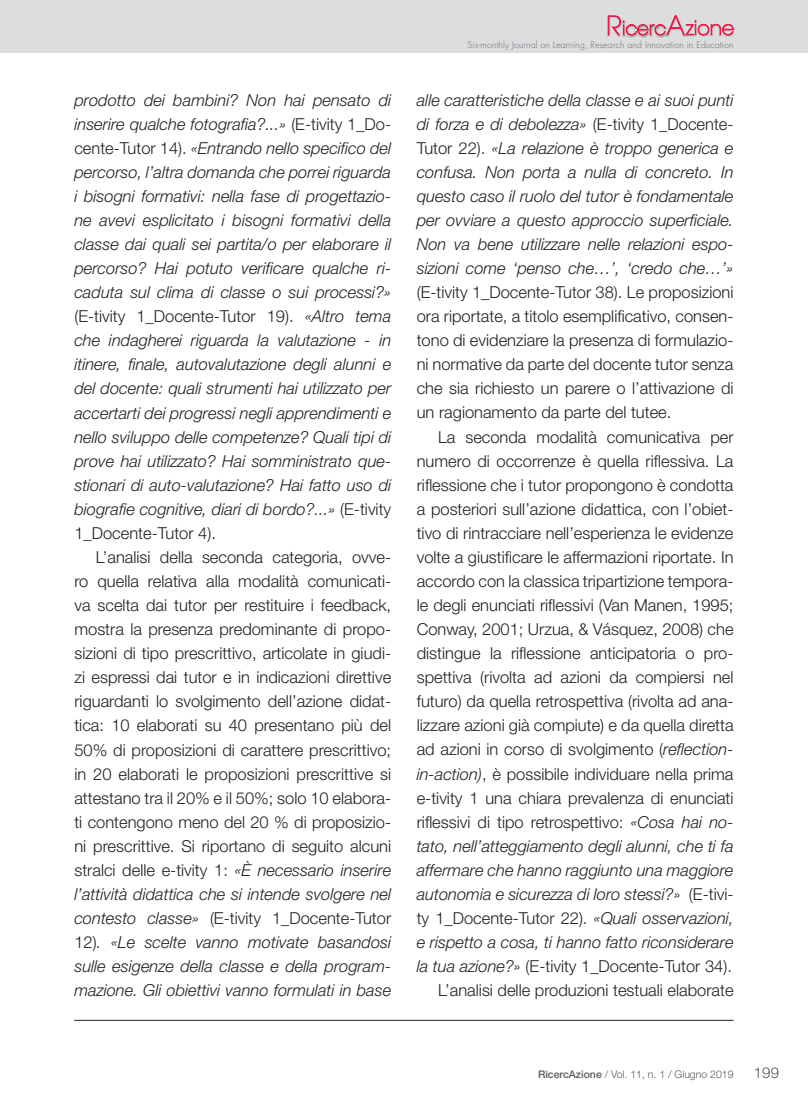
<style>
.page{position:relative;width:808px;height:1106px;background:#fff}
.page>*{position:absolute;margin:0;border:0;box-sizing:border-box;transform-origin:0 0}
.t1{font:300 16.5px/24px "Helvetica Neue LT";color:#231f20;text-align:justify}
.t2{font:italic 300 16.5px/24px "Helvetica Neue LT";color:#231f20;text-align:justify}
.t3{font:300 15px "Helvetica Neue CE";color:#57585a}
.t4{font:300 10.5px "Helvetica Neue CE";color:#57585a}
.t5{font:300 9px "Futura";letter-spacing:.01em;color:#6c6d70}
.s1{font-style:normal}
.s2{font-style:italic}
.s3{font-weight:500}
</style>
<div class="page">
<div style="left:0;top:0;width:808px;height:53px;background:#dcdddf"></div>
<hr style="left:74px;top:1020px;width:659px;height:1px;background:#231f20">
<div style="left:606px;top:15px;width:18px;height:23px;background:#231f20;opacity:.3"></div>
<div style="left:620px;top:18px;width:47px;height:18px;background:#cec9cd"></div>
<div style="left:621px;top:19px;width:47px;height:19px;background:#231f20;opacity:.5"></div>
<div style="left:664px;top:13px;width:20px;height:24px;background:#fff;opacity:.3"></div>
<div style="left:665px;top:14px;width:22px;height:24px;background:#231f20;opacity:.3"></div>
<div style="left:683px;top:17px;width:52px;height:19px;background:#fff;opacity:.3"></div>
<div style="left:684px;top:19px;width:52px;height:19px;background:#231f20;opacity:.3"></div>
<svg style="left:608px;top:15px;width:126px;height:20px"></svg>
<p class="t2" style="left:74px;top:88px;width:318px">prodotto dei bambini? Non hai pensato di inserire qualche fotografia?...» <span class="s1">(E-tivity 1_Do&shy;cente-Tutor 14).</span> «Entrando nello specifico del percorso, l’altra domanda che porrei riguarda i bisogni formativi: nella fase di progettazio&shy;ne avevi esplicitato i bisogni formativi della classe dai quali sei partita/o per elaborare il percorso? Hai potuto verificare qualche ri&shy;caduta sul clima di classe o sui processi?» <span class="s1">(E-tivity 1_Docente-Tutor 19).</span> «Altro tema che indagherei riguarda la valutazione - in itinere, finale, autovalutazione degli alunni e del docente: quali strumenti hai utilizzato per accertarti dei progressi negli apprendimenti e nello sviluppo delle competenze? Quali tipi di prove hai utilizzato? Hai somministrato que&shy;stionari di auto-valutazione? Hai fatto uso di biografie cognitive, diari di bordo?...» <span class="s1">(E-tivity 1_Docente-Tutor 4).</span></p>
<p class="t1" style="left:74px;top:545px;width:318px;text-indent:21px">L’analisi della seconda categoria, ovve&shy;ro quella relativa alla modalità comunicati&shy;va scelta dai tutor per restituire i feedback, mostra la presenza predominante di propo&shy;sizioni di tipo prescrittivo, articolate in giudi&shy;zi espressi dai tutor e in indicazioni direttive riguardanti lo svolgimento dell’azione didat&shy;tica: 10 elaborati su 40 presentano più del 50% di proposizioni di carattere prescrittivo; in 20 elaborati le proposizioni prescrittive si attestano tra il 20% e il 50%; solo 10 elabora&shy;ti contengono meno del 20 % di proposizio&shy;ni prescrittive. Si riportano di seguito alcuni stralci delle e-tivity 1: <span class="s2">«È necessario inserire l’attività didattica che si intende svolgere nel contesto classe»</span> (E-tivity 1_Docente-Tutor 12)<span class="s2">. «Le scelte vanno motivate basandosi sulle esigenze della classe e della program&shy;mazione. Gli obiettivi vanno formulati in base</span></p>
<p class="t5" style="left:467px;top:39px;width:268px">Six-monthly Journal on Learning, Research and Innovation in Education</p>
<p class="t2" style="left:417px;top:87px;width:318px">alle caratteristiche della classe e ai suoi punti di forza e di debolezza» <span class="s1">(E-tivity 1_Docente-Tutor 22).</span> «La relazione è troppo generica e confusa. Non porta a nulla di concreto. In questo caso il ruolo del tutor è fondamentale per ovviare a questo approccio superficiale.<br>Non va bene utilizzare nelle relazioni espo&shy;sizioni come ‘penso che…’, ‘credo che…’»</p>
<p class="t1" style="left:417px;top:280px;width:318px">(E-tivity 1_Docente-Tutor 38). Le proposizioni ora riportate, a titolo esemplificativo, consen&shy;tono di evidenziare la presenza di formulazio&shy;ni normative da parte del docente tutor senza che sia richiesto un parere o l’attivazione di un ragionamento da parte del tutee.</p>
<p class="t1" style="left:417px;top:424px;width:318px;text-align:right">La seconda modalità comunicativa per numero di occorrenze è quella riflessiva. La riflessione che i tutor propongono è condotta a posteriori sull’azione didattica, con l’obiet&shy;tivo di rintracciare nell’esperienza le evidenze volte a giustificare le affermazioni riportate. In accordo con la classica tripartizione tempora&shy;le degli enunciati riflessivi (Van Manen, 1995; Conway, 2001; Urzua, &amp; Vásquez, 2008) che distingue la riflessione anticipatoria o pro&shy;spettiva (rivolta ad azioni da compiersi nel futuro) da quella retrospettiva (rivolta ad ana&shy;lizzare azioni già compiute) e da quella diretta ad azioni in corso di svolgimento (<span class="s2">reflection&shy;in-action)</span>, è possibile individuare nella prima e-tivity 1 una chiara prevalenza di enunciati riflessivi di tipo retrospettivo: <span class="s2">«Cosa hai no&shy;tato, nell’atteggiamento degli alunni, che ti fa affermare che hanno raggiunto una maggiore autonomia e sicurezza di loro stessi?»</span> (E-tivi&shy;ty 1_Docente-Tutor 22). <span class="s2">«Quali osservazioni, e rispetto a cosa, ti hanno fatto riconsiderare la tua azione?»</span> (E-tivity 1_Docente-Tutor 34).<br>L’analisi delle produzioni testuali elaborate</p>
<p class="t4" style="left:538px;top:1068px;width:197px"><span class="s3">RicercAzione</span> / Vol. 11, n. 1 / Giugno 2019</p>
<p class="t3" style="left:754px;top:1063px;width:27px">199</p>
</div>
